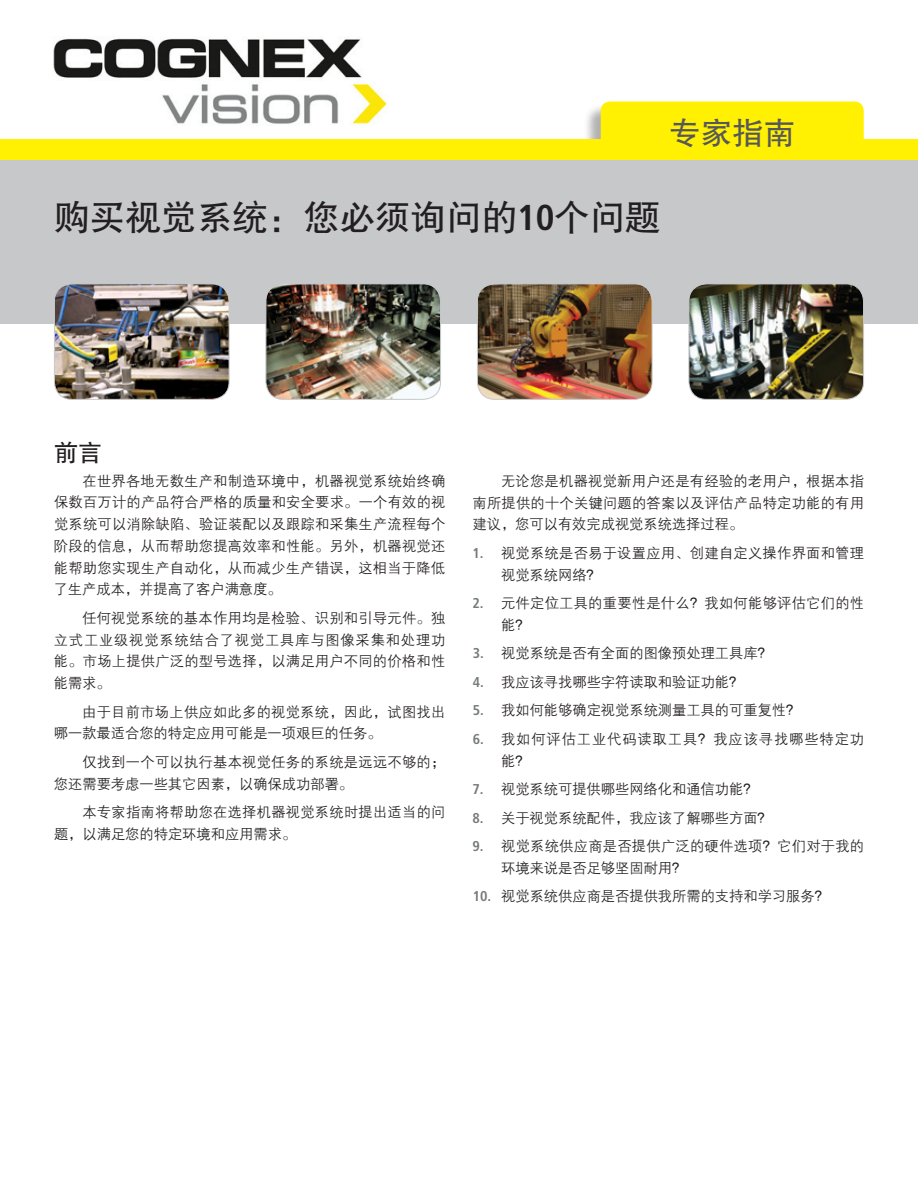
<style>
.page{position:relative;width:918px;height:1188px;background:#fff}
.page>*{position:absolute;margin:0;border:0;box-sizing:border-box;transform-origin:0 0}
.t1{font:36px "FZHTJW GB1 0";letter-spacing:-.01em;color:#231f20}
.t2{font:31.5px "FZHTK GBK1 0";color:#57585a}
.t3{font:24px "FZHTJW GB1 0";color:#231f20}
.t4{font:14.25px/21.8px "FZZDXJW GB1 0";letter-spacing:.02em;color:#231f20}
.t5{font:14.25px/21.8px "FZZDXJW GB1 0";color:#231f20}
.t6{font:14.25px/21.8px "FZZDXJW GB1 0";letter-spacing:.065em;color:#231f20}
.s1{font-family:"Frutiger LT Std";font-weight:700;font-stretch:condensed}
.s2{font-family:"Frutiger LT Std";font-weight:700;font-stretch:condensed;color:#757a7b}
</style>
<div class="page">
<div style="left:583px;top:103px;width:280px;height:93px;background:#231f20;opacity:.35"></div>
<div style="left:601px;top:102px;width:263px;height:76px;background:#fff101;border-radius:9px"></div>
<div style="left:0;top:153px;width:918px;height:171px;background:#c7c8ca"></div>
<div style="left:0;top:140px;width:918px;height:20px;background:#fff101"></div>
<img style="left:266px;top:286px;width:175px;height:113px">
<div style="left:266px;top:284px;width:175px;height:116px;border:1px solid #c7c8ca;border-radius:17px"></div>
<img style="left:56px;top:286px;width:172px;height:113px">
<div style="left:54px;top:284px;width:176px;height:116px;border:1px solid #c7c8ca;border-radius:17px"></div>
<img style="left:689px;top:286px;width:175px;height:113px">
<div style="left:689px;top:284px;width:175px;height:116px;border:1px solid #c7c8ca;border-radius:17px"></div>
<img style="left:479px;top:286px;width:172px;height:113px">
<div style="left:477px;top:284px;width:176px;height:116px;border:1px solid #c7c8ca;border-radius:17px"></div>
<img style="left:53px;top:38px;width:334px;height:87px">
<h2 class="t2" style="left:669px;top:116px;width:127px">专家指南</h2>
<h1 class="t1" style="left:54px;top:197px;width:609px">购买视觉系统：您必须询问的<span class="s1">10</span>个问题</h1>
<h3 class="t3" style="left:54px;top:439px;width:50px">前言</h3>
<p class="t4" style="left:54px;top:470px;width:393px;text-align:justify;text-indent:29px">在世界各地无数生产和制造环境中，机器视觉系统始终确保数百万计的产品符合严格的质量和安全要求。一个有效的视觉系统可以消除缺陷、验证装配以及跟踪和采集生产流程每个阶段的信息，从而帮助您提高效率和性能。另外，机器视觉还能帮助您实现生产自动化，从而减少生产错误，这相当于降低了生产成本，并提高了客户满意度。</p>
<p class="t4" style="left:54px;top:608px;width:393px;text-align:justify;text-indent:28px">任何视觉系统的基本作用均是检验、识别和引导元件。独立式工业级视觉系统结合了视觉工具库与图像采集和处理功能。市场上提供广泛的型号选择，以满足用户不同的价格和性能需求。</p>
<p class="t5" style="left:54px;top:701px;width:393px;text-indent:28px">由于目前市场上供应如此多的视觉系统，因此，试图找出哪一款最适合您的特定应用可能是一项艰巨的任务。</p>
<p class="t4" style="left:54px;top:751px;width:393px;text-indent:28px">仅找到一个可以执行基本视觉任务的系统是远远不够的；您还需要考虑一些其它因素，以确保成功部署。</p>
<p class="t4" style="left:54px;top:802px;width:393px;text-indent:28px">本专家指南将帮助您在选择机器视觉系统时提出适当的问题，以满足您的特定环境和应用需求。</p>
<p class="t4" style="left:472px;top:471px;width:393px;text-align:justify;text-indent:28px">无论您是机器视觉新用户还是有经验的老用户，根据本指南所提供的十个关键问题的答案以及评估产品特定功能的有用建议，您可以有效完成视觉系统选择过程。</p>
<p class="t4" style="left:501px;top:543px;width:365px;text-indent:-29px"><span class="s2">1.</span> 视觉系统是否易于设置应用、创建自定义操作界面和管理视觉系统网络？</p>
<p class="t4" style="left:501px;top:593px;width:365px;text-indent:-29px"><span class="s2">2.</span> 元件定位工具的重要性是什么？我如何能够评估它们的性能？</p>
<p class="t5" style="left:473px;top:643px;width:301px"><span class="s2">3.</span> 视觉系统是否有全面的图像预处理工具库？</p>
<p class="t5" style="left:473px;top:672px;width:272px"><span class="s2">4.</span> 我应该寻找哪些字符读取和验证功能？</p>
<p class="t5" style="left:473px;top:700px;width:329px"><span class="s2">5.</span> 我如何能够确定视觉系统测量工具的可重复性？</p>
<p class="t6" style="left:501px;top:729px;width:365px;text-indent:-28px"><span class="s2">6.</span> 我如何评估工业代码读取工具？我应该寻找哪些特定功能？</p>
<p class="t5" style="left:473px;top:779px;width:286px"><span class="s2">7.</span> 视觉系统可提供哪些网络化和通信功能？</p>
<p class="t5" style="left:473px;top:807px;width:301px"><span class="s2">8.</span> 关于视觉系统配件，我应该了解哪些方面？</p>
<p class="t4" style="left:501px;top:836px;width:365px;text-indent:-29px"><span class="s2">9.</span> 视觉系统供应商是否提供广泛的硬件选项？它们对于我的环境来说是否足够坚固耐用？</p>
<p class="t5" style="left:473px;top:886px;width:358px"><span class="s2">10.</span> 视觉系统供应商是否提供我所需的支持和学习服务？</p>
</div>
